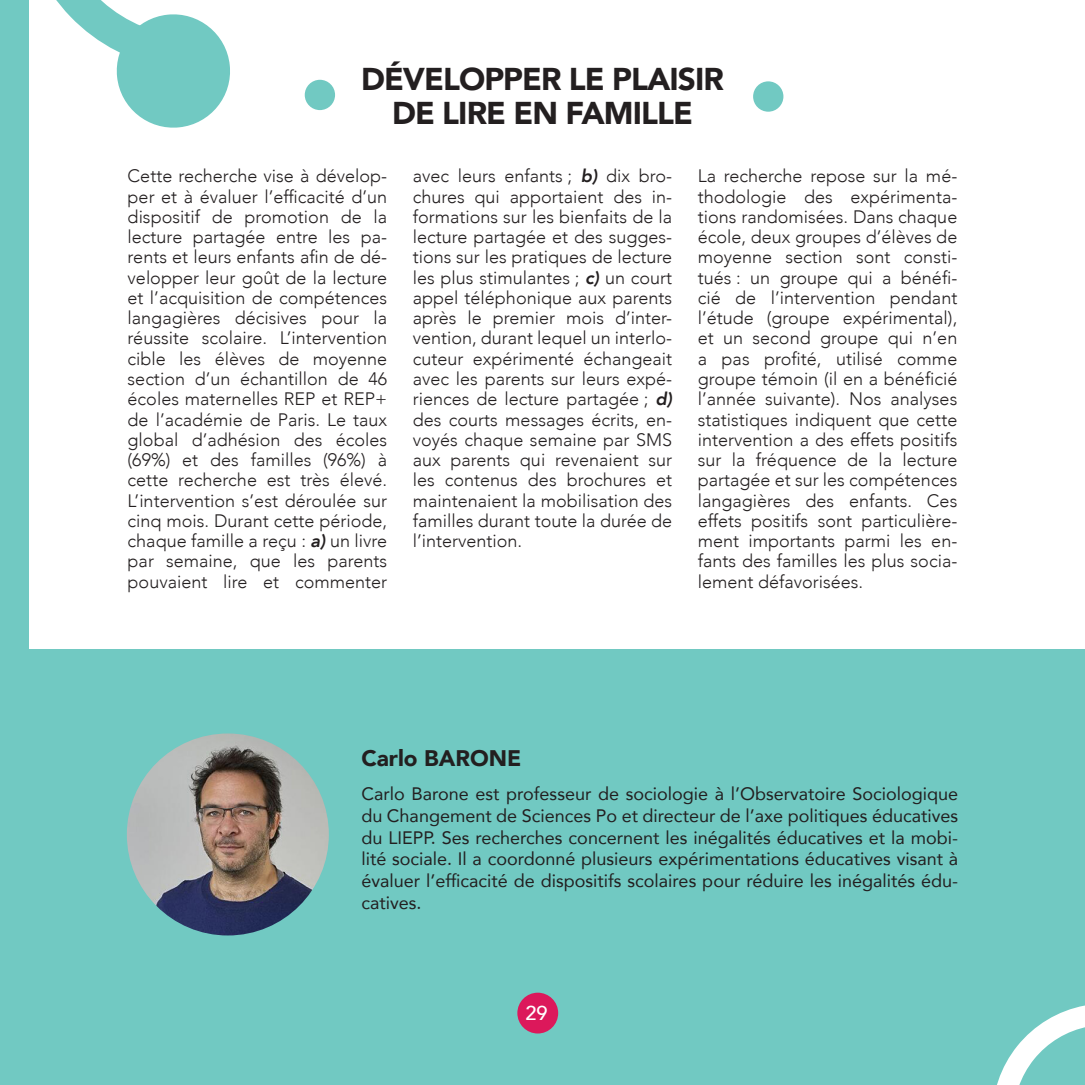
<style>
.page{position:relative;width:1085px;height:1085px;background:#fff}
.page>*{position:absolute;margin:0;border:0;box-sizing:border-box;transform-origin:0 0}
.t1{font:900 31.5px/33.8px "Avenir";letter-spacing:-.03em;color:#231f20;text-align:center}
.t2{font:900 22.5px "Avenir";color:#231f20}
.t3{font:500 20.03px "Avenir";color:#fff}
.t4{font:300 18px/20.2px "Avenir";color:#231f20;text-align:justify}
.t5{font:18px/21.6px "Avenir";color:#231f20;text-align:justify}
.s1{font-weight:800;font-style:italic}
</style>
<div class="page">
<div style="left:0;top:0;width:1084px;height:1084px;background:#71c9c2"></div>
<div style="left:29px;top:0;width:1055px;height:648px;background:#fff"></div>
<svg style="left:56px;top:0;width:174px;height:128px"></svg>
<svg style="left:997px;top:1005px;width:87px;height:79px"></svg>
<div style="left:517px;top:992px;width:41px;height:41px;background:#dc185b;border-radius:50%"></div>
<div style="left:305px;top:80px;width:30px;height:30px;background:#71c9c2;border-radius:50%"></div>
<div style="left:753px;top:81px;width:30px;height:31px;background:#71c9c2;border-radius:50%"></div>
<img style="left:127px;top:733px;width:202px;height:202px;border-radius:101px">
<p class="t1" style="left:361px;top:61px;width:364px">DÉVELOPPER LE PLAISIR<br>DE LIRE EN FAMILLE</p>
<p class="t4" style="left:128px;top:166px;width:261px">Cette recherche vise à dévelop&shy;per et à évaluer l’efficacité d’un dispositif de promotion de la lecture partagée entre les pa&shy;rents et leurs enfants afin de dé&shy;velopper leur goût de la lecture et l’acquisition de compétences langagières décisives pour la réussite scolaire. L’intervention cible les élèves de moyenne section d’un échantillon de 46 écoles maternelles REP et REP+ de l’académie de Paris. Le taux global d’adhésion des écoles (69%) et des familles (96%) à cette recherche est très élevé.<br>L’intervention s’est déroulée sur cinq mois. Durant cette période, chaque famille a reçu : <span class="s1">a)</span> un livre par semaine, que les parents pouvaient lire et commenter</p>
<p class="t4" style="left:412px;top:166px;width:261px">avec leurs enfants ; <span class="s1">b)</span> dix bro&shy;chures qui apportaient des in&shy;formations sur les bienfaits de la lecture partagée et des sugges&shy;tions sur les pratiques de lecture les plus stimulantes ; <span class="s1">c)</span> un court appel téléphonique aux parents après le premier mois d’inter&shy;vention, durant lequel un interlo&shy;cuteur expérimenté échangeait avec les parents sur leurs expé&shy;riences de lecture partagée ; <span class="s1">d) </span>des courts messages écrits, en&shy;voyés chaque semaine par SMS aux parents qui revenaient sur les contenus des brochures et maintenaient la mobilisation des familles durant toute la durée de l’intervention.</p>
<p class="t4" style="left:697px;top:166px;width:261px">La recherche repose sur la mé&shy;thodologie des expérimenta&shy;tions randomisées. Dans chaque école, deux groupes d’élèves de moyenne section sont consti&shy;tués : un groupe qui a bénéfi&shy;cié de l’intervention pendant l’étude (groupe expérimental), et un second groupe qui n’en a pas profité, utilisé comme groupe témoin (il en a bénéficié l’année suivante). Nos analyses statistiques indiquent que cette intervention a des effets positifs sur la fréquence de la lecture partagée et sur les compétences langagières des enfants. Ces effets positifs sont particulière&shy;ment importants parmi les en&shy;fants des familles les plus socia&shy;lement défavorisées.</p>
<p class="t2" style="left:361px;top:738px;width:161px">Carlo BARONE</p>
<p class="t5" style="left:361px;top:782px;width:598px">Carlo Barone est professeur de sociologie à l’Observatoire Sociologique du Changement de Sciences Po et directeur de l’axe politiques éducatives du LIEPP. Ses recherches concernent les inégalités éducatives et la mobi&shy;lité sociale. Il a coordonné plusieurs expérimentations éducatives visant à évaluer l’efficacité de dispositifs scolaires pour réduire les inégalités édu&shy;catives.</p>
<p class="t3" style="left:525px;top:995px;width:24px">29</p>
</div>
